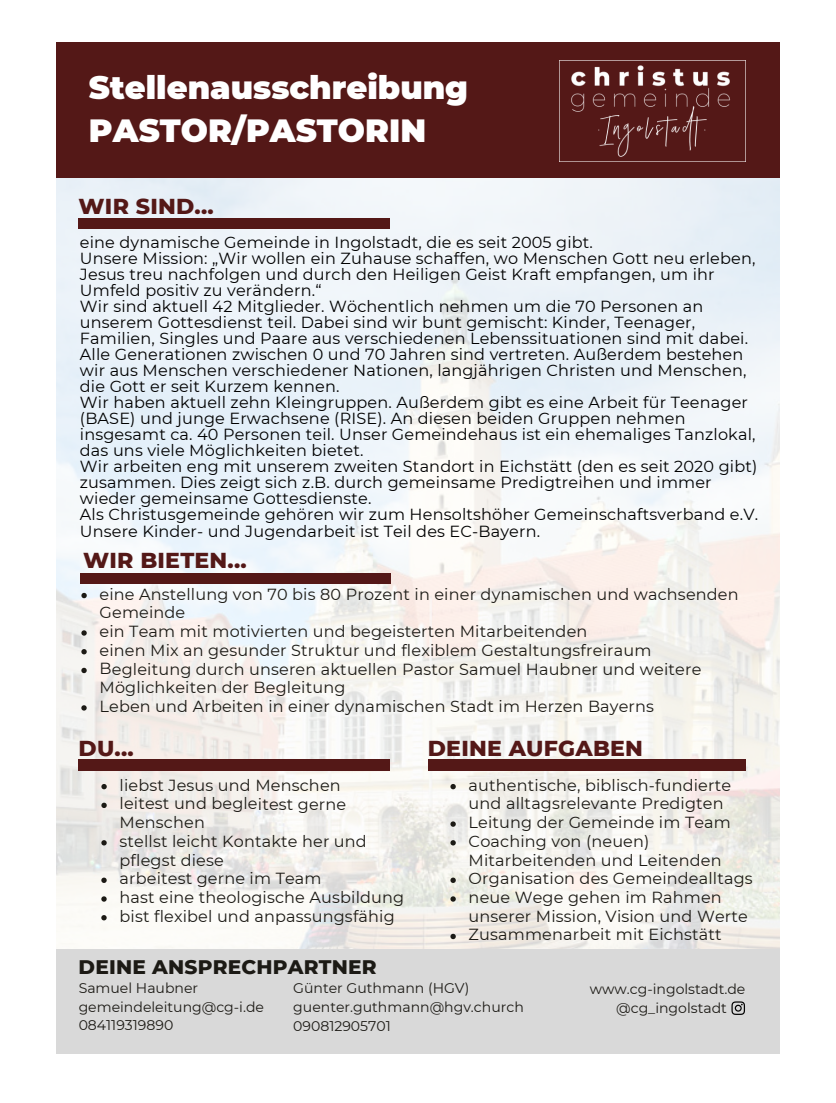
<style>
.page{position:relative;width:836px;height:1103px;background:#fff}
.page>*{position:absolute;margin:0;border:0;box-sizing:border-box;transform-origin:0 0}
.t1{font:900 32.1px "Montserrat";color:#fff}
.t2{font:800 22.05px "Montserrat";letter-spacing:.01em;color:#541817}
.t3{font:800 20.1px "Montserrat";letter-spacing:.01em;color:#1c1a15}
.t4{font:16.05px/16px "Montserrat";letter-spacing:.01em;color:#000}
.t5{font:16.05px/18.8px "Montserrat";letter-spacing:.01em;color:#1c1a15}
.t6{font:14.1px "Montserrat";color:#1c1a15}
</style>
<div class="page">
<img style="left:56px;top:177px;width:723px;height:772px">
<div style="left:56px;top:949px;width:723px;height:104px;background:#d9d9d9"></div>
<div style="left:428px;top:759px;width:317px;height:11px;background:#541817"></div>
<div style="left:56px;top:42px;width:723px;height:135px;background:#541817"></div>
<div style="left:80px;top:573px;width:310px;height:10px;background:#541817"></div>
<div style="left:79px;top:218px;width:311px;height:11px;background:#541817"></div>
<div style="left:79px;top:759px;width:311px;height:11px;background:#541817"></div>
<svg style="left:731px;top:1001px;width:14px;height:14px"></svg>
<img style="left:560px;top:60px;width:185px;height:97px">
<svg style="left:81px;top:593px;width:6px;height:5px"></svg>
<svg style="left:81px;top:630px;width:6px;height:6px"></svg>
<svg style="left:81px;top:649px;width:6px;height:5px"></svg>
<svg style="left:81px;top:668px;width:6px;height:5px"></svg>
<svg style="left:81px;top:705px;width:6px;height:5px"></svg>
<svg style="left:101px;top:784px;width:6px;height:5px"></svg>
<svg style="left:101px;top:802px;width:6px;height:6px"></svg>
<svg style="left:101px;top:840px;width:6px;height:5px"></svg>
<svg style="left:101px;top:877px;width:6px;height:6px"></svg>
<svg style="left:101px;top:896px;width:6px;height:5px"></svg>
<svg style="left:101px;top:915px;width:6px;height:5px"></svg>
<svg style="left:450px;top:784px;width:6px;height:5px"></svg>
<svg style="left:450px;top:821px;width:6px;height:6px"></svg>
<svg style="left:450px;top:840px;width:6px;height:5px"></svg>
<svg style="left:450px;top:877px;width:6px;height:6px"></svg>
<svg style="left:450px;top:896px;width:6px;height:5px"></svg>
<svg style="left:450px;top:934px;width:6px;height:5px"></svg>
<p class="t1" style="left:89px;top:68px;width:380px">Stellenausschreibung</p>
<p class="t1" style="left:89px;top:111px;width:339px">PASTOR/PASTORIN</p>
<p class="t2" style="left:79px;top:192px;width:137px">WIR SIND...</p>
<p class="t4" style="left:80px;top:234px;width:514px">eine dynamische Gemeinde in Ingolstadt, die es seit 2005 gibt.</p>
<p class="t4" style="left:80px;top:250px;width:677px">Unsere Mission: „Wir wollen ein Zuhause schaffen, wo Menschen Gott neu erleben,<br>Jesus treu nachfolgen und durch den Heiligen Geist Kraft empfangen, um ihr<br>Umfeld positiv zu verändern.“</p>
<p class="t4" style="left:80px;top:298px;width:669px">Wir sind aktuell 42 Mitglieder. Wöchentlich nehmen um die 70 Personen an unserem Gottesdienst teil. Dabei sind wir bunt gemischt: Kinder, Teenager, Familien, Singles und Paare aus verschiedenen Lebenssituationen sind mit dabei.<br>Alle Generationen zwischen 0 und 70 Jahren sind vertreten. Außerdem bestehen wir aus Menschen verschiedener Nationen, langjährigen Christen und Menschen, die Gott er seit Kurzem kennen.</p>
<p class="t4" style="left:80px;top:394px;width:677px">Wir haben aktuell zehn Kleingruppen. Außerdem gibt es eine Arbeit für Teenager (BASE) und junge Erwachsene (RISE). An diesen beiden Gruppen nehmen insgesamt ca. 40 Personen teil. Unser Gemeindehaus ist ein ehemaliges Tanzlokal, das uns viele Möglichkeiten bietet.</p>
<p class="t4" style="left:80px;top:458px;width:679px">Wir arbeiten eng mit unserem zweiten Standort in Eichstätt (den es seit 2020 gibt) zusammen. Dies zeigt sich z.B. durch gemeinsame Predigtreihen und immer wieder gemeinsame Gottesdienste.</p>
<p class="t4" style="left:80px;top:507px;width:679px">Als Christusgemeinde gehören wir zum Hensoltshöher Gemeinschaftsverband e.V.<br>Unsere Kinder- und Jugendarbeit ist Teil des EC-Bayern.</p>
<p class="t2" style="left:83px;top:546px;width:165px">WIR BIETEN...</p>
<p class="t5" style="left:100px;top:585px;width:640px">eine Anstellung von 70 bis 80 Prozent in einer dynamischen und wachsenden<br>Gemeinde</p>
<p class="t5" style="left:100px;top:622px;width:489px">ein Team mit motivierten und begeisterten Mitarbeitenden</p>
<p class="t5" style="left:100px;top:641px;width:553px">einen Mix an gesunder Struktur und flexiblem Gestaltungsfreiraum</p>
<p class="t5" style="left:99px;top:659px;width:603px">Begleitung durch unseren aktuellen Pastor Samuel Haubner und weitere<br>Möglichkeiten der Begleitung</p>
<p class="t5" style="left:99px;top:697px;width:556px">Leben und Arbeiten in einer dynamischen Stadt im Herzen Bayerns</p>
<p class="t2" style="left:79px;top:734px;width:57px">DU...</p>
<p class="t2" style="left:428px;top:734px;width:217px">DEINE AUFGABEN</p>
<p class="t5" style="left:120px;top:775px;width:223px">liebst Jesus und Menschen</p>
<p class="t5" style="left:120px;top:794px;width:228px">leitest und begleitest gerne<br>Menschen</p>
<p class="t5" style="left:119px;top:832px;width:249px">stellst leicht Kontakte her und pflegst diese</p>
<p class="t5" style="left:119px;top:869px;width:203px">arbeitest gerne im Team</p>
<p class="t5" style="left:119px;top:888px;width:286px">hast eine theologische Ausbildung</p>
<p class="t5" style="left:119px;top:906px;width:277px">bist flexibel und anpassungsfähig</p>
<p class="t3" style="left:79px;top:954px;width:299px">DEINE ANSPRECHPARTNER</p>
<p class="t5" style="left:468px;top:775px;width:264px">authentische, biblisch-fundierte und alltagsrelevante Predigten</p>
<p class="t5" style="left:468px;top:813px;width:264px">Leitung der Gemeinde im Team</p>
<p class="t5" style="left:468px;top:831px;width:254px">Coaching von (neuen)<br>Mitarbeitenden und Leitenden</p>
<p class="t5" style="left:468px;top:869px;width:286px">Organisation des Gemeindealltags</p>
<p class="t5" style="left:468px;top:888px;width:281px">neue Wege gehen im Rahmen unserer Mission, Vision und Werte</p>
<p class="t5" style="left:468px;top:925px;width:254px">Zusammenarbeit mit Eichstätt</p>
<p class="t6" style="left:79px;top:979px;width:121px">Samuel Haubner</p>
<p class="t6" style="left:79px;top:998px;width:187px">gemeindeleitung@cg-i.de</p>
<p class="t6" style="left:79px;top:1016px;width:96px">084119319890</p>
<p class="t6" style="left:293px;top:979px;width:178px">Günter Guthmann (HGV)</p>
<p class="t6" style="left:293px;top:998px;width:232px">guenter.guthmann@hgv.church</p>
<p class="t6" style="left:293px;top:1017px;width:99px">090812905701</p>
<p class="t6" style="left:590px;top:980px;width:157px">www.cg-ingolstadt.de</p>
<p class="t6" style="left:616px;top:999px;width:112px">@cg_ingolstadt</p>
</div>
